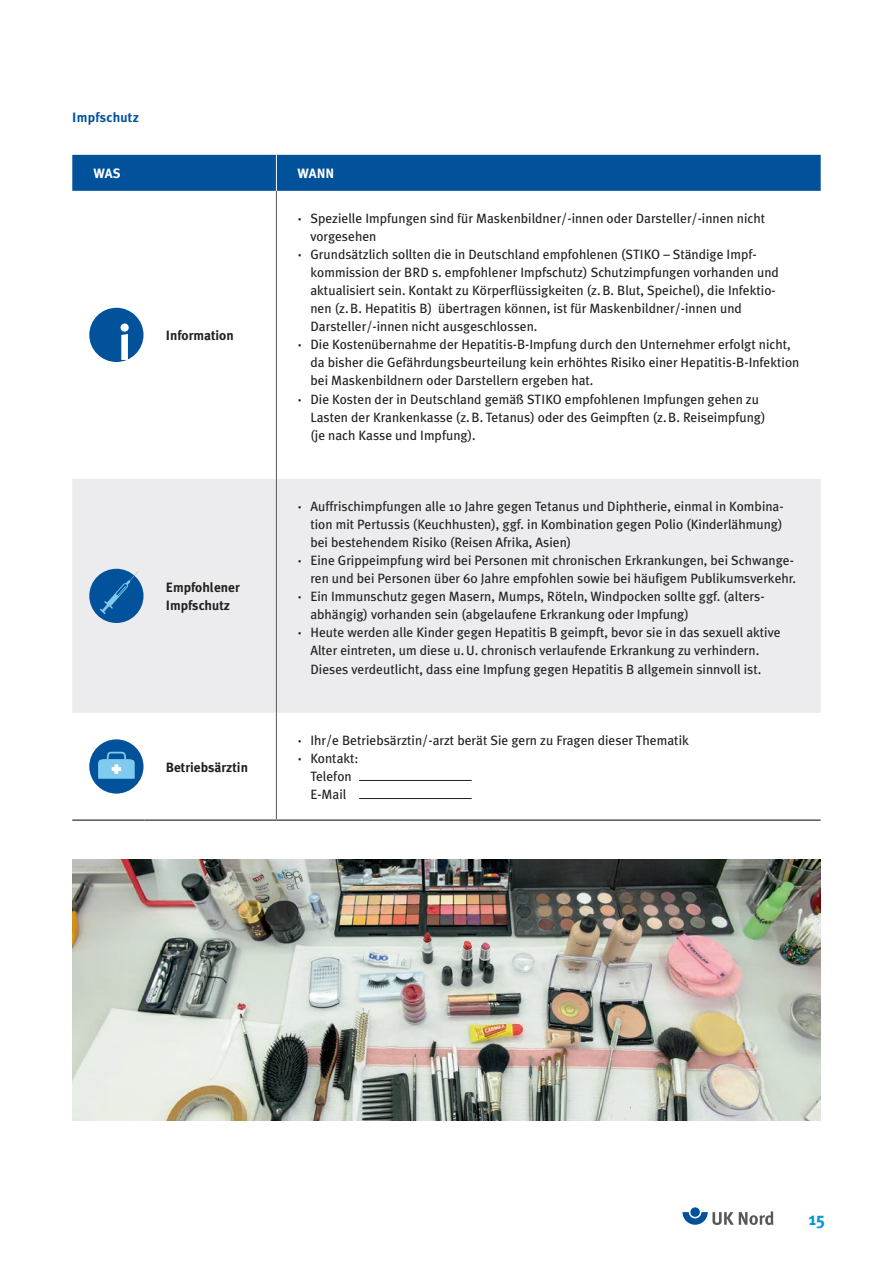
<style>
.page{position:relative;width:893px;height:1263px;background:#fff}
.page>*{position:absolute;margin:0;border:0;box-sizing:border-box;transform-origin:0 0}
.t1{font:700 18px "Meta Plus";color:#0095db}
.t2{font:13.5px "Meta Plus";color:#231f20}
.t3{font:700 13.5px/18.1px "Meta Plus";color:#231f20}
.t4{font:700 13.5px "Meta Plus";letter-spacing:.02em;color:#01519b}
.t5{font:700 13.5px "Meta Plus";color:#fff}
.s1{font-weight:700}
</style>
<div class="page">
<svg style="left:690px;top:1207px;width:10px;height:10px"></svg>
<svg style="left:682px;top:1211px;width:91px;height:14px"></svg>
<div style="left:72px;top:155px;width:749px;height:36px;background:#01519b"></div>
<div style="left:72px;top:479px;width:749px;height:234px;background:#ececee"></div>
<hr style="left:276px;top:191px;width:1px;height:288px;background:#57585a">
<hr style="left:276px;top:479px;width:1px;height:234px;background:#57585a">
<hr style="left:276px;top:713px;width:1px;height:106px;background:#57585a">
<hr style="left:276px;top:155px;width:1px;height:36px;background:#fff">
<hr style="left:72px;top:819px;width:73px;height:2px;background:#57585a">
<hr style="left:145px;top:819px;width:131px;height:2px;background:#57585a">
<hr style="left:276px;top:819px;width:545px;height:2px;background:#57585a">
<div style="left:89px;top:308px;width:55px;height:54px;background:#01519b;border-radius:50%"></div>
<svg style="left:121px;top:323px;width:8px;height:37px"></svg>
<div style="left:89px;top:569px;width:55px;height:54px;background:#01519b;border-radius:50%"></div>
<svg style="left:100px;top:571px;width:39px;height:43px"></svg>
<div style="left:89px;top:739px;width:55px;height:55px;background:#01519b;border-radius:50%"></div>
<svg style="left:98px;top:751px;width:37px;height:28px"></svg>
<hr style="left:359px;top:780px;width:113px;height:1px;background:#231f20">
<hr style="left:359px;top:798px;width:113px;height:1px;background:#231f20">
<img style="left:72px;top:859px;width:749px;height:261px">
<p class="t4" style="left:72px;top:110px;width:68px">Impfschutz</p>
<p class="t5" style="left:94px;top:166px;width:29px">WAS</p>
<p class="t5" style="left:298px;top:166px;width:38px">WANN</p>
<p class="t3" style="left:166px;top:326px;width:69px">Information</p>
<p class="t3" style="left:166px;top:578px;width:76px">Empfohlener<br>Impfschutz</p>
<p class="t3" style="left:166px;top:758px;width:84px">Betriebsärztin</p>
<p class="t2" style="left:298px;top:210px;width:469px"><span class="s1">·</span> Spezielle Impfungen sind für Maskenbildner/-innen oder Darsteller/-innen nicht</p>
<p class="t2" style="left:310px;top:228px;width:68px">vorgesehen</p>
<p class="t2" style="left:298px;top:246px;width:459px"><span class="s1">·</span> Grundsätzlich sollten die in Deutschland empfohlenen (STIKO – Ständige Impf-</p>
<p class="t2" style="left:310px;top:264px;width:470px">kommission der BRD s. empfohlener Impfschutz) Schutzimpfungen vorhanden und</p>
<p class="t2" style="left:310px;top:282px;width:467px">aktualisiert sein. Kontakt zu Körperflüssigkeiten (z.B. Blut, Speichel), die Infektio-</p>
<p class="t2" style="left:310px;top:301px;width:433px">nen (z.B. Hepatitis B) übertragen können, ist für Maskenbildner/-innen und</p>
<p class="t2" style="left:310px;top:319px;width:229px">Darsteller/-innen nicht ausgeschlossen.</p>
<p class="t2" style="left:298px;top:337px;width:495px"><span class="s1">·</span> Die Kostenübernahme der Hepatitis-B-Impfung durch den Unternehmer erfolgt nicht,</p>
<p class="t2" style="left:310px;top:355px;width:491px">da bisher die Gefährdungsbeurteilung kein erhöhtes Risiko einer Hepatitis-B-Infektion</p>
<p class="t2" style="left:310px;top:373px;width:285px">bei Maskenbildnern oder Darstellern ergeben hat.</p>
<p class="t2" style="left:298px;top:391px;width:463px"><span class="s1">·</span> Die Kosten der in Deutschland gemäß STIKO empfohlenen Impfungen gehen zu</p>
<p class="t2" style="left:310px;top:409px;width:457px">Lasten der Krankenkasse (z.B. Tetanus) oder des Geimpften (z.B. Reiseimpfung)</p>
<p class="t2" style="left:310px;top:427px;width:167px">(je nach Kasse und Impfung).</p>
<p class="t2" style="left:298px;top:498px;width:486px"><span class="s1">·</span> Auffrischimpfungen alle 10 Jahre gegen Tetanus und Diphtherie, einmal in Kombina-</p>
<p class="t2" style="left:310px;top:516px;width:474px">tion mit Pertussis (Keuchhusten), ggf. in Kombination gegen Polio (Kinderlähmung)</p>
<p class="t2" style="left:310px;top:534px;width:262px">bei bestehendem Risiko (Reisen Afrika, Asien)</p>
<p class="t2" style="left:298px;top:552px;width:498px"><span class="s1">·</span> Eine Grippeimpfung wird bei Personen mit chronischen Erkrankungen, bei Schwange-</p>
<p class="t2" style="left:310px;top:571px;width:487px">ren und bei Personen über 60 Jahre empfohlen sowie bei häufigem Publikumsverkehr.</p>
<p class="t2" style="left:298px;top:589px;width:467px"><span class="s1">·</span> Ein Immunschutz gegen Masern, Mumps, Röteln, Windpocken sollte ggf. (alters-</p>
<p class="t2" style="left:310px;top:607px;width:380px">abhängig) vorhanden sein (abgelaufene Erkrankung oder Impfung)</p>
<p class="t2" style="left:298px;top:625px;width:484px"><span class="s1">·</span> Heute werden alle Kinder gegen Hepatitis B geimpft, bevor sie in das sexuell aktive</p>
<p class="t2" style="left:310px;top:643px;width:450px">Alter eintreten, um diese u.U. chronisch verlaufende Erkrankung zu verhindern.</p>
<p class="t2" style="left:310px;top:661px;width:452px">Dieses verdeutlicht, dass eine Impfung gegen Hepatitis B allgemein sinnvoll ist.</p>
<p class="t2" style="left:298px;top:732px;width:393px"><span class="s1">·</span> Ihr/e Betriebsärztin/-arzt berät Sie gern zu Fragen dieser Thematik</p>
<p class="t2" style="left:298px;top:750px;width:63px"><span class="s1">·</span> Kontakt:</p>
<p class="t2" style="left:310px;top:768px;width:43px">Telefon</p>
<p class="t2" style="left:310px;top:786px;width:37px">E-Mail</p>
<h1 class="t1" style="left:809px;top:1208px;width:18px">15</h1>
</div>
